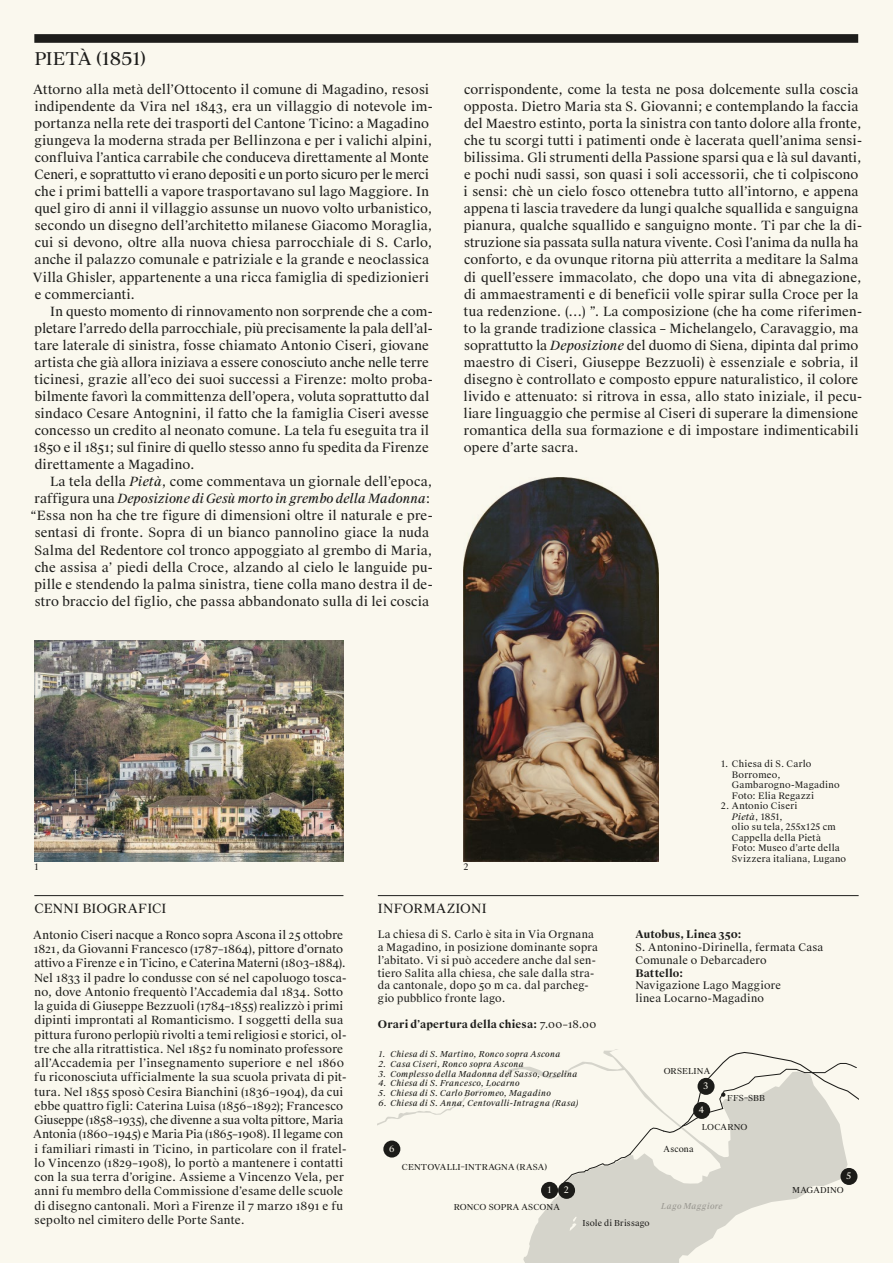
<style>
.page{position:relative;width:893px;height:1263px;background:#faf8ee}
.page>*{position:absolute;margin:0;border:0;box-sizing:border-box;transform-origin:0 0}
.t1{font:17.7px "Suisse Works";letter-spacing:-.02em;color:#1d1d1b}
.t2{font:12.75px/17.1px "Suisse Works";letter-spacing:.01em;color:#1d1d1b}
.t3{font:11.25px/14.2px "Suisse Works";letter-spacing:.015em;color:#1d1d1b}
.t4{font:10.5px/12.8px "Suisse Works";letter-spacing:.02em;color:#1d1d1b}
.t5{font:700 10.5px "Suisse Works";letter-spacing:.015em;color:#1d1d1b}
.t6{font:9px/10.5px "Suisse Works";letter-spacing:.02em;color:#1d1d1b}
.t7{font:9px "Suisse Works";color:#fff}
.t8{font:italic 8.25px "Suisse Works";letter-spacing:.03em;color:#1d1d1b}
.t9{font:8.25px "Suisse Works";letter-spacing:.015em;color:#1d1d1b}
.t10{font:italic 8.25px "Suisse Works";letter-spacing:.035em;color:#9d9d9c}
.s1{font-style:italic}
.s2{font-weight:400}
</style>
<div class="page">
<img style="left:464px;top:478px;width:194px;height:384px">
<div style="left:34px;top:34px;width:824px;height:9px;background:#1d1d1b"></div>
<hr style="left:34px;top:895px;width:309px;height:1px;background:#1d1d1b">
<hr style="left:378px;top:895px;width:481px;height:1px;background:#1d1d1b">
<img style="left:34px;top:640px;width:309px;height:222px">
<svg style="left:378px;top:1050px;width:435px;height:213px"></svg>
<div style="left:541px;top:1182px;width:17px;height:17px;background:#1d1d1b;border-radius:50%"></div>
<div style="left:558px;top:1182px;width:17px;height:17px;background:#1d1d1b;border-radius:50%"></div>
<svg style="left:562px;top:1051px;width:296px;height:135px"></svg>
<div style="left:693px;top:1102px;width:17px;height:17px;background:#1d1d1b;border-radius:50%"></div>
<div style="left:840px;top:1168px;width:17px;height:17px;background:#1d1d1b;border-radius:50%"></div>
<div style="left:383px;top:1140px;width:17px;height:17px;background:#1d1d1b;border-radius:50%"></div>
<h1 class="t1" style="left:34px;top:48px;width:113px">PIETÀ (1851)</h1>
<p class="t2" style="left:33px;top:81px;width:401px">Attorno alla metà dell’Ottocento il comune di Magadino, resosi indipendente da Vira nel 1843, era un villaggio di notevole im&shy;portanza nella rete dei trasporti del Cantone Ticino: a Magadino giungeva la moderna strada per Bellinzona e per i valichi alpini, confluiva l’antica carrabile che conduceva direttamente al Monte Ceneri, e soprattutto vi erano depositi e un porto sicuro per le merci che i primi battelli a vapore trasportavano sul lago Maggiore. In quel giro di anni il villaggio assunse un nuovo volto urbanistico, secondo un disegno dell’architetto milanese Giacomo Moraglia, cui si devono, oltre alla nuova chiesa parrocchiale di S. Carlo, anche il palazzo comunale e patriziale e la grande e neoclassica Villa Ghisler, appartenente a una ricca famiglia di spedizionieri e commercianti.</p>
<p class="t2" style="left:33px;top:303px;width:401px;text-indent:17px">In questo momento di rinnovamento non sorprende che a com&shy;pletare l’arredo della parrocchiale, più precisamente la pala dell’al&shy;tare laterale di sinistra, fosse chiamato Antonio Ciseri, giovane artista che già allora iniziava a essere conosciuto anche nelle terre ticinesi, grazie all’eco dei suoi successi a Firenze: molto proba&shy;bilmente favorì la committenza dell’opera, voluta soprattutto dal sindaco Cesare Antognini, il fatto che la famiglia Ciseri avesse concesso un credito al neonato comune. La tela fu eseguita tra il 1850 e il 1851; sul finire di quello stesso anno fu spedita da Firenze direttamente a Magadino.</p>
<p class="t2" style="left:31px;top:473px;width:404px;text-align:right">La tela della <span class="s1">Pietà</span>, come commentava un giornale dell’epoca, raffigura una <span class="s1">Deposizione di Gesù morto in grembo della Madonna</span>: “Essa non ha che tre figure di dimensioni oltre il naturale e pre&shy;sentasi di fronte. Sopra di un bianco pannolino giace la nuda Salma del Redentore col tronco appoggiato al grembo di Maria, che assisa a’ piedi della Croce, alzando al cielo le languide pu&shy;pille e stendendo la palma sinistra, tiene colla mano destra il de&shy;stro braccio del figlio, che passa abbandonato sulla di lei coscia</p>
<p class="t2" style="left:463px;top:81px;width:400px">corrispondente, come la testa ne posa dolcemente sulla coscia opposta. Dietro Maria sta S. Giovanni; e contemplando la faccia del Maestro estinto, porta la sinistra con tanto dolore alla fronte, che tu scorgi tutti i patimenti onde è lacerata quell’anima sensi&shy;bilissima. Gli strumenti della Passione sparsi qua e là sul davanti, e pochi nudi sassi, son quasi i soli accessorii, che ti colpiscono i sensi: chè un cielo fosco ottenebra tutto all’intorno, e appena appena ti lascia travedere da lungi qualche squallida e sanguigna pianura, qualche squallido e sanguigno monte. Ti par che la di&shy;struzione sia passata sulla natura vivente. Così l’anima da nulla ha conforto, e da ovunque ritorna più atterrita a meditare la Salma di quell’essere immacolato, che dopo una vita di abnegazione, di ammaestramenti e di beneficii volle spirar sulla Croce per la tua redenzione. (…) ”. La composizione (che ha come riferimen&shy;to la grande tradizione classica – Michelangelo, Caravaggio, ma soprattutto la <span class="s1">Deposizione</span> del duomo di Siena, dipinta dal primo maestro di Ciseri, Giuseppe Bezzuoli) è essenziale e sobria, il disegno è controllato e composto eppure naturalistico, il colore livido e attenuato: si ritrova in essa, allo stato iniziale, il pecu&shy;liare linguaggio che permise al Ciseri di superare la dimensione romantica della sua formazione e di impostare indimenticabili opere d’arte sacra.</p>
<p class="t6" style="left:34px;top:862px;width:6px">1</p>
<p class="t6" style="left:464px;top:862px;width:6px">2</p>
<p class="t2" style="left:34px;top:900px;width:134px">CENNI BIOGRAFICI</p>
<p class="t2" style="left:378px;top:900px;width:110px">INFORMAZIONI</p>
<p class="t6" style="left:732px;top:759px;width:109px;text-indent:-11px">1. Chiesa di S. Carlo<br>Borromeo,<br>Gambarogno-Magadino<br>Foto: Elia Regazzi</p>
<p class="t6" style="left:732px;top:801px;width:116px;text-indent:-11px">2. Antonio Ciseri<br><span class="s1">Pietà</span>, 1851,<br>olio su tela, 255x125 cm<br>Cappella della Pietà<br>Foto: Museo d’arte della<br>Svizzera italiana, Lugano</p>
<p class="t3" style="left:33px;top:928px;width:315px">Antonio Ciseri nacque a Ronco sopra Ascona il 25 ottobre 1821, da Giovanni Francesco (1787–1864), pittore d’ornato attivo a Firenze e in Ticino, e Caterina Materni (1803–1884).<br>Nel 1833 il padre lo condusse con sé nel capoluogo tosca&shy;no, dove Antonio frequentò l’Accademia dal 1834. Sotto la guida di Giuseppe Bezzuoli (1784–1855) realizzò i primi dipinti improntati al Romanticismo. I soggetti della sua pittura furono perlopiù rivolti a temi religiosi e storici, ol&shy;tre che alla ritrattistica. Nel 1852 fu nominato professore all’Accademia per l’insegnamento superiore e nel 1860 fu riconosciuta ufficialmente la sua scuola privata di pit&shy;tura. Nel 1855 sposò Cesira Bianchini (1836–1904), da cui ebbe quattro figli: Caterina Luisa (1856–1892); Francesco Giuseppe (1858–1935), che divenne a sua volta pittore, Maria Antonia (1860–1945) e Maria Pia (1865–1908). Il legame con i familiari rimasti in Ticino, in particolare con il fratel&shy;lo Vincenzo (1829–1908), lo portò a mantenere i contatti con la sua terra d’origine. Assieme a Vincenzo Vela, per anni fu membro della Commissione d’esame delle scuole di disegno cantonali. Morì a Firenze il 7 marzo 1891 e fu sepolto nel cimitero delle Porte Sante.</p>
<p class="t4" style="left:378px;top:928px;width:222px">La chiesa di S. Carlo è sita in Via Orgnana a Magadino, in posizione dominante sopra l’abitato. Vi si può accedere anche dal sen&shy;tiero Salita alla chiesa, che sale dalla stra&shy;da cantonale, dopo 50 m ca. dal parcheg&shy;gio pubblico fronte lago.</p>
<p class="t5" style="left:378px;top:1017px;width:220px">Orari d’apertura della chiesa: <span class="s2">7.00–18.00</span></p>
<p class="t8" style="left:378px;top:1049px;width:184px">1. Chiesa di S. Martino, Ronco sopra Ascona</p>
<p class="t8" style="left:378px;top:1059px;width:147px">2. Casa Ciseri, Ronco sopra Ascona</p>
<p class="t8" style="left:378px;top:1068px;width:201px">3. Complesso della Madonna del Sasso, Orselina</p>
<p class="t8" style="left:378px;top:1078px;width:143px">4. Chiesa di S. Francesco, Locarno</p>
<p class="t8" style="left:378px;top:1088px;width:174px">5. Chiesa di S. Carlo Borromeo, Magadino</p>
<p class="t8" style="left:378px;top:1098px;width:203px">6. Chiesa di S. Anna, Centovalli-Intragna (Rasa)</p>
<p class="t7" style="left:389px;top:1143px;width:7px">6</p>
<p class="t9" style="left:402px;top:1162px;width:147px">CENTOVALLI–INTRAGNA (RASA)</p>
<p class="t7" style="left:547px;top:1184px;width:6px">1</p>
<p class="t7" style="left:564px;top:1184px;width:6px">2</p>
<p class="t9" style="left:454px;top:1202px;width:108px">RONCO SOPRA ASCONA</p>
<p class="t5" style="left:635px;top:928px;width:107px">Autobus, Linea 350:</p>
<p class="t4" style="left:635px;top:941px;width:190px">S. Antonino-Dirinella, fermata Casa<br>Comunale o Debarcadero</p>
<p class="t5" style="left:635px;top:966px;width:49px">Battello:</p>
<p class="t4" style="left:635px;top:979px;width:147px">Navigazione Lago Maggiore linea Locarno-Magadino</p>
<p class="t9" style="left:664px;top:1066px;width:48px">ORSELINA</p>
<p class="t7" style="left:704px;top:1080px;width:6px">3</p>
<p class="t7" style="left:699px;top:1105px;width:7px">4</p>
<p class="t9" style="left:727px;top:1093px;width:39px">FFS–SBB</p>
<p class="t9" style="left:664px;top:1144px;width:31px">Ascona</p>
<p class="t9" style="left:702px;top:1122px;width:47px">LOCARNO</p>
<p class="t10" style="left:661px;top:1201px;width:63px">Lago Maggiore</p>
<p class="t7" style="left:847px;top:1171px;width:6px">5</p>
<p class="t9" style="left:792px;top:1185px;width:53px">MAGADINO</p>
<p class="t9" style="left:582px;top:1218px;width:69px">Isole di Brissago</p>
</div>
